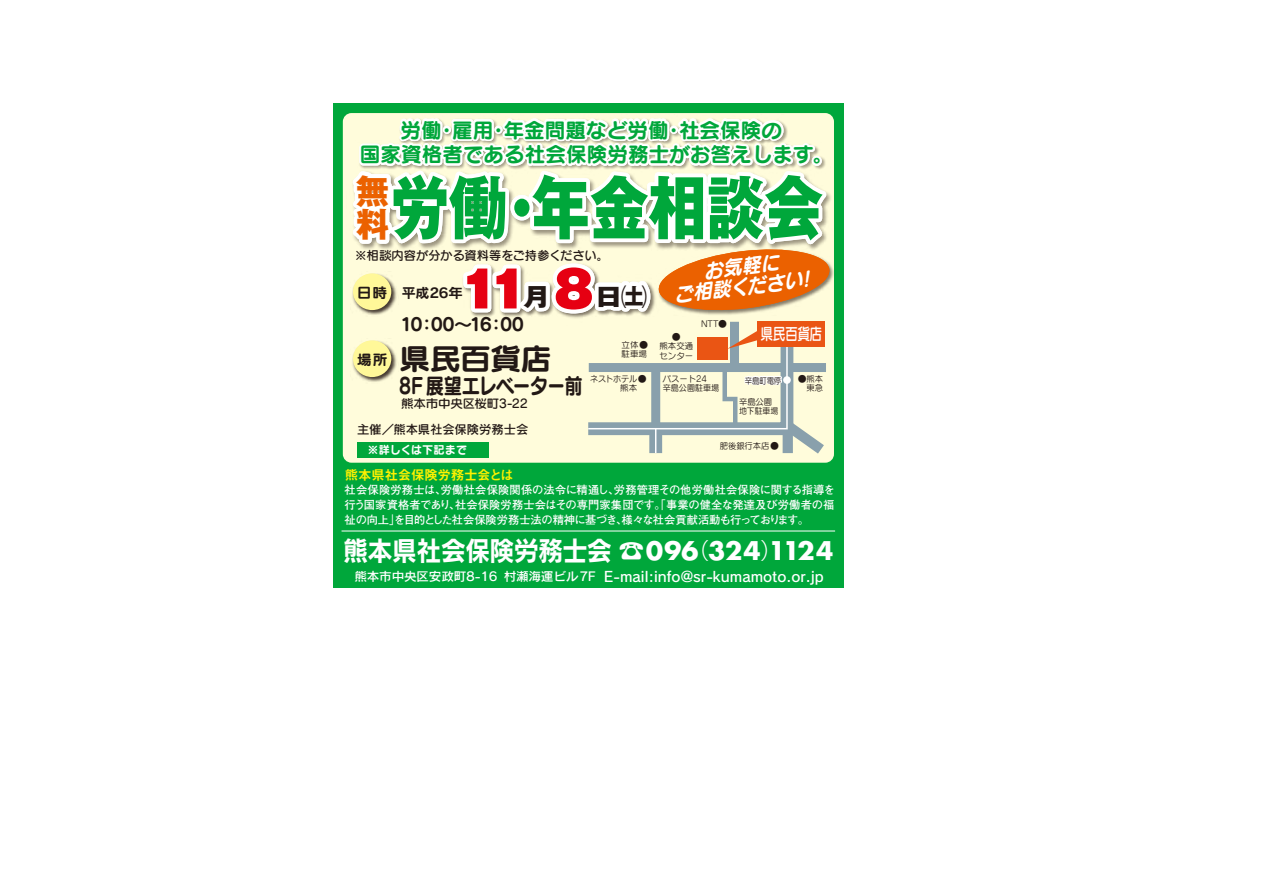
<style>
.page{position:relative;width:1263px;height:893px;background:#fff}
.page>*{position:absolute;margin:0;border:0;box-sizing:border-box;transform-origin:0 0}
.t1{font:800 69px "Gothic MB101 Pro";color:#00a73b;scale:.84 1}
.t2{font:900 48.75px "Gothic MB101 Pro";color:#e60012;scale:1.09 1}
.t3{font:800 33.6px "Gothic MB101 Pro";color:#eb6100}
.t4{font:30px "Seurat CID B";letter-spacing:-.03em;color:#221815;scale:1.05 1}
.t5{font:27.3px "Rodin CID B";letter-spacing:-.035em;color:#fff;scale:.93 1}
.t6{font:21.75px "Seurat CID B";letter-spacing:-.055em;color:#221815;scale:.84 1}
.t7{font:20.7px/24.8px "Seurat CID B";color:#00a73b;text-align:center}
.t8{font:italic 20.25px/20.4px "Seurat CID B";color:#fff;text-align:center;scale:.94 1}
.t9{font:17.7px "Seurat CID B";letter-spacing:-.065em;color:#221815;scale:1.07 1}
.t10{font:16.5px "Seurat CID DB";letter-spacing:-.03em;color:#fff;scale:.77 1}
.t11{font:14.25px "Rodin CID DB";color:#fff}
.t12{font:14.25px "Seurat CID B";color:#221815;scale:1.05 1}
.t13{font:13.5px "Midashi Go Pro MB31";letter-spacing:-.02em;color:#fff100}
.t14{font:13.5px "Rodin CID B";letter-spacing:-.015em;color:#221815;scale:1.05 1}
.t15{font:12.3px "Seurat CID DB";color:#221815}
.t16{font:12.3px "Rodin CID DB";letter-spacing:-.005em;color:#221815}
.t17{font:12px "Seurat CID DB";letter-spacing:-.015em;color:#221815;scale:1.05 1}
.t18{font:700 11.25px/15px "Futo Go B101 Pro";letter-spacing:-.035em;color:#fff;text-align:justify}
.t19{font:11.25px "Seurat CID B";letter-spacing:-.015em;color:#fff}
.t20{font:8.4px/9px "Seurat CID M";color:#221815}
.t21{font:8.4px/9px "Seurat CID M";color:#221815;scale:.95 1}
.t22{font:8.4px "Seurat CID M";color:#221815;scale:.88 1}
.s1{font-size:33.6px;color:#eb6100}
.s2{font-weight:800;font-size:24.3px;color:#221815}
.s3{font-family:"Matisse CID DB";font-size:24.75px}
.s4{font-family:"Kudos SSK";font-weight:700;font-size:24.75px}
.s5{font-family:"Koz Go Pro";font-size:22.35px}
.s6{font-size:12.3px}
</style>
<div class="page">
<div style="left:333px;top:103px;width:511px;height:485px;background:#00a73b"></div>
<hr style="left:342px;top:531px;width:493px;height:1px;background:#fff">
<svg style="left:342px;top:113px;width:492px;height:350px;background:#efe8cd"></svg>
<h3 class="t7" style="left:360px;top:116px;width:475px">労働・雇用・年金問題など労働・社会保険の<br>国家資格者である社会保険労務士がお答えします。</h3>
<h1 class="t1" style="left:356px;top:150px;width:557px"><span class="s1">料</span>労働・年金相談会</h1>
<h3 class="t3" style="left:356px;top:163px;width:34px">無</h3>
<p class="t15" style="left:355px;top:247px;width:255px">※相談内容が分かる資料等をご持参ください。</p>
<p class="t12" style="left:357px;top:283px;width:31px">日時</p>
<h2 class="t2" style="left:460px;top:249px;width:173px">11<span class="s2">月</span> 8<span class="s2">日㈯</span></h2>
<h3 class="t9" style="left:400px;top:312px;width:117px">10：00～16：00</h3>
<p class="t14" style="left:402px;top:284px;width:59px">平成26年</p>
<p class="t20" style="left:622px;top:340px;width:28px">立体●駐車場</p>
<p class="t21" style="left:620px;top:374px;width:29px;text-indent:-30px">ネストホテル●熊本</p>
<h3 class="t4" style="left:399px;top:338px;width:147px">県民百貨店</h3>
<h3 class="t6" style="left:399px;top:370px;width:220px">8F 展望エレベーター前</h3>
<p class="t12" style="left:357px;top:349px;width:31px">場所</p>
<p class="t17" style="left:401px;top:396px;width:123px">熊本市中央区桜町3-22</p>
<p class="t16" style="left:357px;top:421px;width:173px">主催╱熊本県社会保険労務士会</p>
<p class="t19" style="left:367px;top:442px;width:101px">※詳しくは下記まで</p>
<h3 class="t8" style="left:670px;top:264px;width:153px;rotate:-7deg">お気軽に<br>ご相談ください！</h3>
<p class="t20" style="left:659px;top:332px;width:35px;text-align:center">●<br>熊本交通センター</p>
<p class="t20" style="left:701px;top:319px;width:27px">NTT●</p>
<h3 class="t10" style="left:760px;top:323px;width:82px">県民百貨店</h3>
<p class="t20" style="left:663px;top:374px;width:58px">パスート24<br>辛島公園駐車場</p>
<p class="t22" style="left:745px;top:375px;width:43px">辛島町電停</p>
<p class="t20" style="left:739px;top:397px;width:41px">辛島公園地下駐車場</p>
<p class="t20" style="left:720px;top:441px;width:60px">肥後銀行本店●</p>
<p class="t20" style="left:798px;top:374px;width:26px">●熊本　東急</p>
<p class="t13" style="left:345px;top:464px;width:170px">熊本県社会保険労務士会とは</p>
<p class="t18" style="left:345px;top:481px;width:492px">社会保険労務士は、労働社会保険関係の法令に精通し、労務管理その他労働社会保険に関する指導を行う国家資格者であり、社会保険労務士会はその専門家集団です。「事業の健全な発達及び労働者の福祉の向上」を目的とした社会保険労務士法の精神に基づき、様々な社会貢献活動も行っております。</p>
<h3 class="t5" style="left:343px;top:532px;width:528px">熊本県社会保険労務士会 <span class="s3">☎</span><span class="s4">096</span><span class="s5">（</span><span class="s4">324</span><span class="s5">）</span><span class="s4">1124</span></h3>
<p class="t11" style="left:354px;top:567px;width:471px"><span class="s6">熊本市中央区安政町8-16 村瀬海運ビル7F</span> E-mail:info@sr-kumamoto.or.jp</p>
</div>
